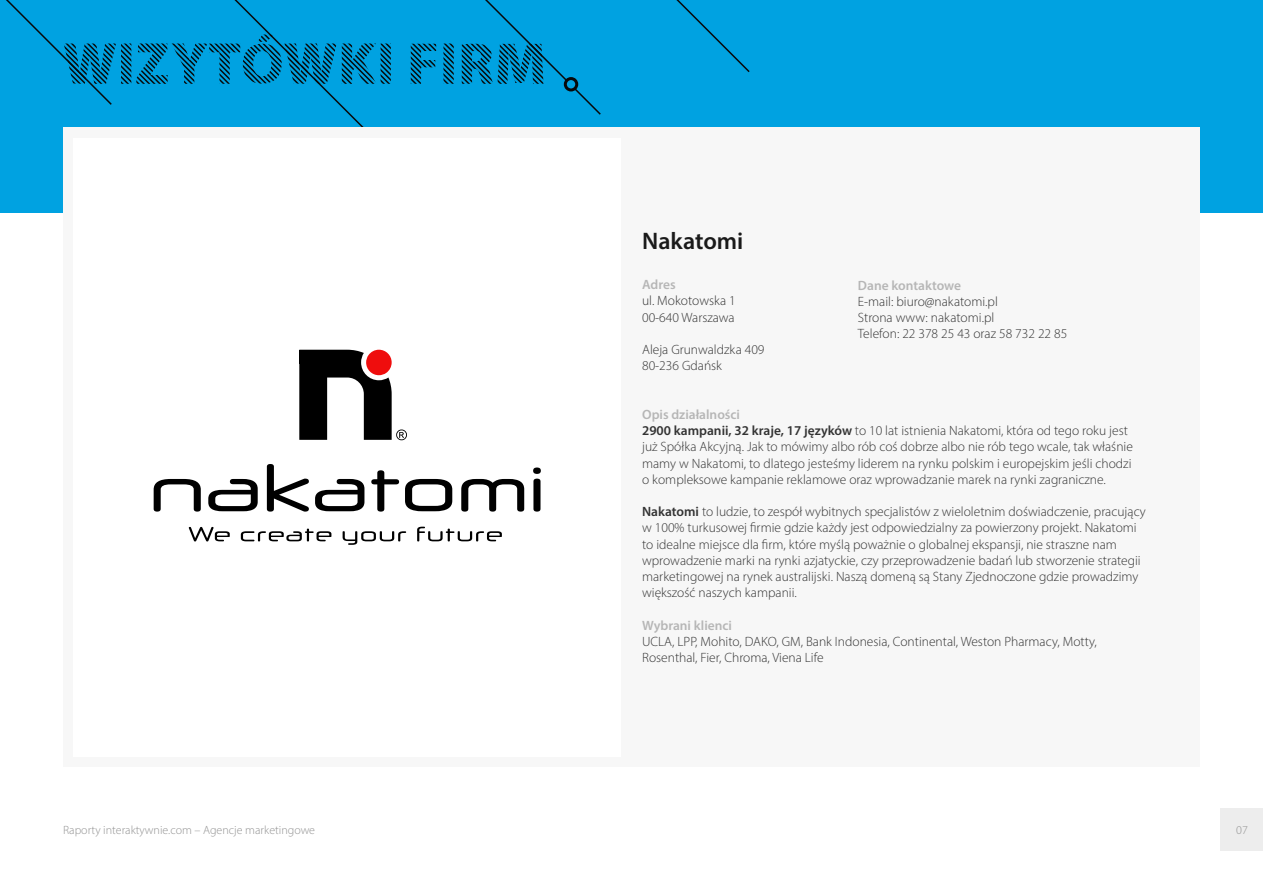
<style>
.page{position:relative;width:1263px;height:893px;background:#fff}
.page>*{position:absolute;margin:0;border:0;box-sizing:border-box;transform-origin:0 0}
.t1{font:600 24px "Myriad Pro";color:#1a1a1a}
.t2{font:300 13.5px/16.2px "Myriad Pro";color:#333}
.t3{font:600 13.5px "Myriad Pro";color:#b6b6b6}
.t4{font:300 12px "Myriad Pro";color:#929292}
.s1{font-weight:600;color:#b6b6b6}
.s2{font-weight:600}
</style>
<div class="page">
<div style="left:0;top:0;width:1263px;height:213px;background:#00a2e1"></div>
<svg style="left:63px;top:106px;width:329px;height:22px"></svg>
<svg style="left:676px;top:0;width:74px;height:73px"></svg>
<svg style="left:574px;top:87px;width:27px;height:28px"></svg>
<svg style="left:6px;top:0;width:537px;height:106px"></svg>
<div style="left:564px;top:77px;width:14px;height:14px;border:3px solid #08090a;border-radius:50%"></div>
<div style="left:63px;top:128px;width:1137px;height:639px;background:#f7f7f7"></div>
<div style="left:74px;top:138px;width:547px;height:618px;background:#fff"></div>
<svg style="left:189px;top:527px;width:41px;height:14px"></svg>
<svg style="left:241px;top:529px;width:90px;height:12px"></svg>
<svg style="left:343px;top:531px;width:63px;height:14px"></svg>
<svg style="left:417px;top:527px;width:85px;height:14px"></svg>
<svg style="left:154px;top:479px;width:47px;height:33px"></svg>
<svg style="left:208px;top:479px;width:50px;height:32px"></svg>
<svg style="left:267px;top:464px;width:42px;height:48px"></svg>
<svg style="left:315px;top:479px;width:49px;height:32px"></svg>
<svg style="left:371px;top:470px;width:28px;height:42px"></svg>
<svg style="left:405px;top:479px;width:47px;height:32px"></svg>
<svg style="left:461px;top:479px;width:63px;height:33px"></svg>
<svg style="left:533px;top:467px;width:8px;height:45px"></svg>
<svg style="left:299px;top:350px;width:108px;height:90px"></svg>
<div style="left:1220px;top:809px;width:43px;height:42px;background:#ededed"></div>
<h1 class="t1" style="left:642px;top:226px;width:103px">Nakatomi</h1>
<p class="t3" style="left:642px;top:276px;width:35px">Adres</p>
<p class="t2" style="left:642px;top:293px;width:95px">ul. Mokotowska 1<br>00-640 Warszawa</p>
<p class="t2" style="left:642px;top:341px;width:124px">Aleja Grunwaldzka 409<br>80-236 Gdańsk</p>
<p class="t2" style="left:642px;top:406px;width:492px"><span class="s1">Opis działalności<br></span><span class="s2">2900 kampanii, 32 kraje, 17 języków</span> to 10 lat istnienia Nakatomi, która od tego roku jest już Spółka Akcyjną. Jak to mówimy albo rób coś dobrze albo nie rób tego wcale, tak właśnie mamy w Nakatomi, to dlatego jesteśmy liderem na rynku polskim i europejskim jeśli chodzi o kompleksowe kampanie reklamowe oraz wprowadzanie marek na rynki zagraniczne.</p>
<p class="t2" style="left:642px;top:503px;width:505px"><span class="s2">Nakatomi</span> to ludzie, to zespół wybitnych specjalistów z wieloletnim doświadczenie, pracujący w 100% turkusowej firmie gdzie każdy jest odpowiedzialny za powierzony projekt. Nakatomi to idealne miejsce dla firm, które myślą poważnie o globalnej ekspansji, nie straszne nam wprowadzenie marki na rynki azjatyckie, czy przeprowadzenie badań lub stworzenie strategii marketingowej na rynek australijski. Naszą domeną są Stany Zjednoczone gdzie prowadzimy większość naszych kampanii.</p>
<p class="t3" style="left:642px;top:616px;width:91px">Wybrani klienci</p>
<p class="t2" style="left:642px;top:633px;width:456px">UCLA, LPP, Mohito, DAKO, GM, Bank Indonesia, Continental, Weston Pharmacy, Motty,<br>Rosenthal, Fier, Chroma, Viena Life</p>
<p class="t3" style="left:858px;top:277px;width:105px">Dane kontaktowe</p>
<p class="t2" style="left:858px;top:293px;width:211px">E-mail: biuro@nakatomi.pl<br>Strona www: nakatomi.pl<br>Telefon: 22 378 25 43 oraz 58 732 22 85</p>
<p class="t4" style="left:63px;top:823px;width:254px">Raporty interaktywnie.com – Agencje marketingowe</p>
<p class="t4" style="left:1236px;top:823px;width:13px">07</p>
</div>
